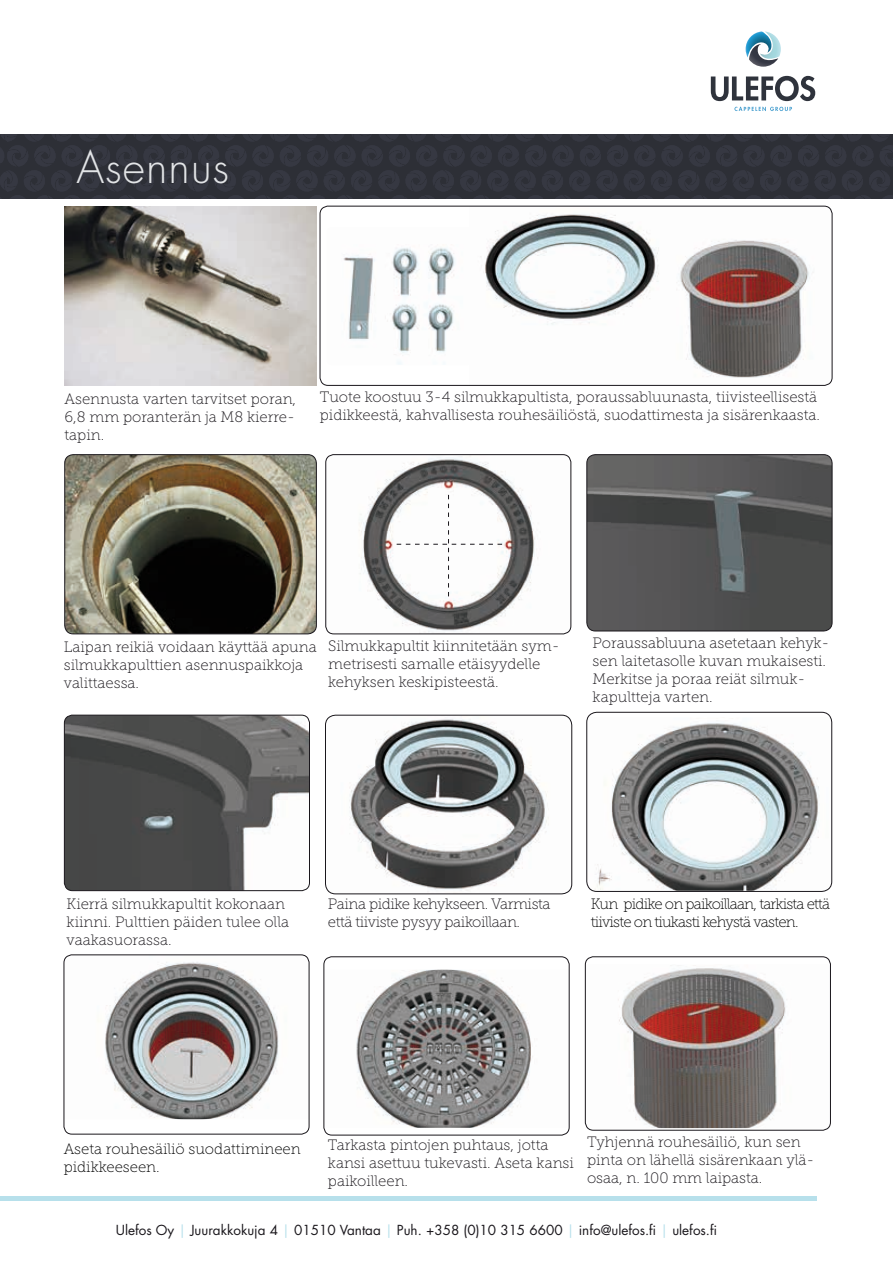
<style>
.page{position:relative;width:893px;height:1263px;background:#fff}
.page>*{position:absolute;margin:0;border:0;box-sizing:border-box;transform-origin:0 0}
.t1{font:300 43.5px "Futura Std";letter-spacing:.025em;color:#e2e4e6}
.t2{font:15px/18px "Museo Slab 100";color:#1a171c}
.t3{font:15px/18px "Museo Slab 100";letter-spacing:-.05em;color:#000}
.t4{font:15px/18px "Museo Slab 100";letter-spacing:-.025em;color:#1a171c}
.t5{font:15px/18px "Museo Slab 100";color:#000}
.t6{font:13.5px "Futura Std";color:#1a171c}
.s1{color:#b7e0eb}
</style>
<div class="page">
<svg style="left:734px;top:107px;width:58px;height:4px"></svg>
<svg style="left:746px;top:31px;width:35px;height:36px"></svg>
<svg style="left:711px;top:76px;width:104px;height:25px"></svg>
<div style="left:0;top:1196px;width:816px;height:5px;background:#b7e0eb"></div>
<div style="left:0;top:135px;width:21px;height:64px;background:#2d2f36"></div>
<img style="left:356px;top:970px;width:177px;height:158px">
<div style="left:324px;top:956px;width:245px;height:179px;border:1px solid #1a171c;border-radius:8px"></div>
<img style="left:64px;top:715px;width:245px;height:176px">
<div style="left:64px;top:715px;width:246px;height:176px;border:1px solid #1a171c;border-radius:8px"></div>
<img style="left:587px;top:717px;width:245px;height:174px">
<div style="left:587px;top:712px;width:245px;height:180px;border:1px solid #1a171c;border-radius:10px"></div>
<img style="left:64px;top:955px;width:245px;height:164px">
<div style="left:64px;top:955px;width:245px;height:179px;border:1px solid #1a171c;border-radius:8px"></div>
<img style="left:480px;top:206px;width:352px;height:179px">
<div style="left:320px;top:206px;width:512px;height:180px;border:1px solid #1a171c;border-radius:8px"></div>
<img style="left:343px;top:247px;width:112px;height:117px">
<img style="left:65px;top:455px;width:251px;height:179px">
<div style="left:65px;top:454px;width:252px;height:180px;border:1px solid #1a171c;border-radius:9px"></div>
<img style="left:326px;top:455px;width:245px;height:179px">
<div style="left:326px;top:454px;width:245px;height:180px;border:1px solid #1a171c;border-radius:8px"></div>
<svg style="left:397px;top:495px;width:105px;height:101px"></svg>
<img style="left:585px;top:968px;width:245px;height:160px">
<div style="left:585px;top:956px;width:246px;height:174px;border:1px solid #1a171c;border-radius:8px"></div>
<img style="left:325px;top:715px;width:247px;height:179px">
<div style="left:325px;top:715px;width:247px;height:179px;border:1px solid #1a171c;border-radius:10px"></div>
<img style="left:587px;top:455px;width:245px;height:176px">
<div style="left:587px;top:454px;width:245px;height:177px;border:1px solid #1a171c;border-radius:9px"></div>
<img style="left:65px;top:207px;width:251px;height:179px">
<div style="left:7px;top:135px;width:886px;height:64px;background:#2d2f36"></div>
<h1 class="t1" style="left:77px;top:141px;width:154px">Asennus</h1>
<p class="t2" style="left:65px;top:390px;width:233px;text-align:justify">Asennusta varten tarvitset poran, 6,8 mm poranterän ja M8 kierre&shy;tapin.</p>
<p class="t2" style="left:320px;top:388px;width:502px">Tuote koostuu 3-4 silmukkapultista, poraussabluunasta, tiivisteellisestä pidikkeestä, kahvallisesta rouhesäiliöstä, suodattimesta ja sisärenkaasta.</p>
<p class="t2" style="left:64px;top:638px;width:254px">Laipan reikiä voidaan käyttää apuna silmukkapulttien asennuspaikkoja valittaessa.</p>
<p class="t2" style="left:593px;top:634px;width:238px">Poraussabluuna asetetaan kehyk&shy;sen laitetasolle kuvan mukaisesti.<br>Merkitse ja poraa reiät silmuk&shy;kapultteja varten.</p>
<p class="t2" style="left:328px;top:637px;width:233px">Silmukkapultit kiinnitetään sym&shy;metrisesti samalle etäisyydelle kehyksen keskipisteestä.</p>
<p class="t2" style="left:67px;top:895px;width:224px">Kierrä silmukkapultit kokonaan kiinni. Pulttien päiden tulee olla vaakasuorassa.</p>
<p class="t4" style="left:328px;top:895px;width:224px">Paina pidike kehykseen. Varmista että tiiviste pysyy paikoillaan.</p>
<p class="t3" style="left:591px;top:895px;width:241px">Kun pidike on paikoillaan, tarkista että tiiviste on tiukasti kehystä vasten.</p>
<p class="t5" style="left:64px;top:1140px;width:239px">Aseta rouhesäiliö suodattimineen pidikkeeseen.</p>
<p class="t2" style="left:328px;top:1136px;width:247px">Tarkasta pintojen puhtaus, jotta kansi asettuu tukevasti. Aseta kansi paikoilleen.</p>
<p class="t2" style="left:587px;top:1133px;width:229px">Tyhjennä rouhesäiliö, kun sen pinta on lähellä sisärenkaan ylä&shy;osaa, n. 100 mm laipasta.</p>
<p class="t6" style="left:116px;top:1221px;width:603px">Ulefos Oy <span class="s1">|</span> Juurakkokuja 4 <span class="s1">|</span> 01510 Vantaa <span class="s1">|</span> Puh. +358 (0)10 315 6600 <span class="s1">|</span> info@ulefos.fi <span class="s1">|</span> ulefos.fi</p>
</div>
